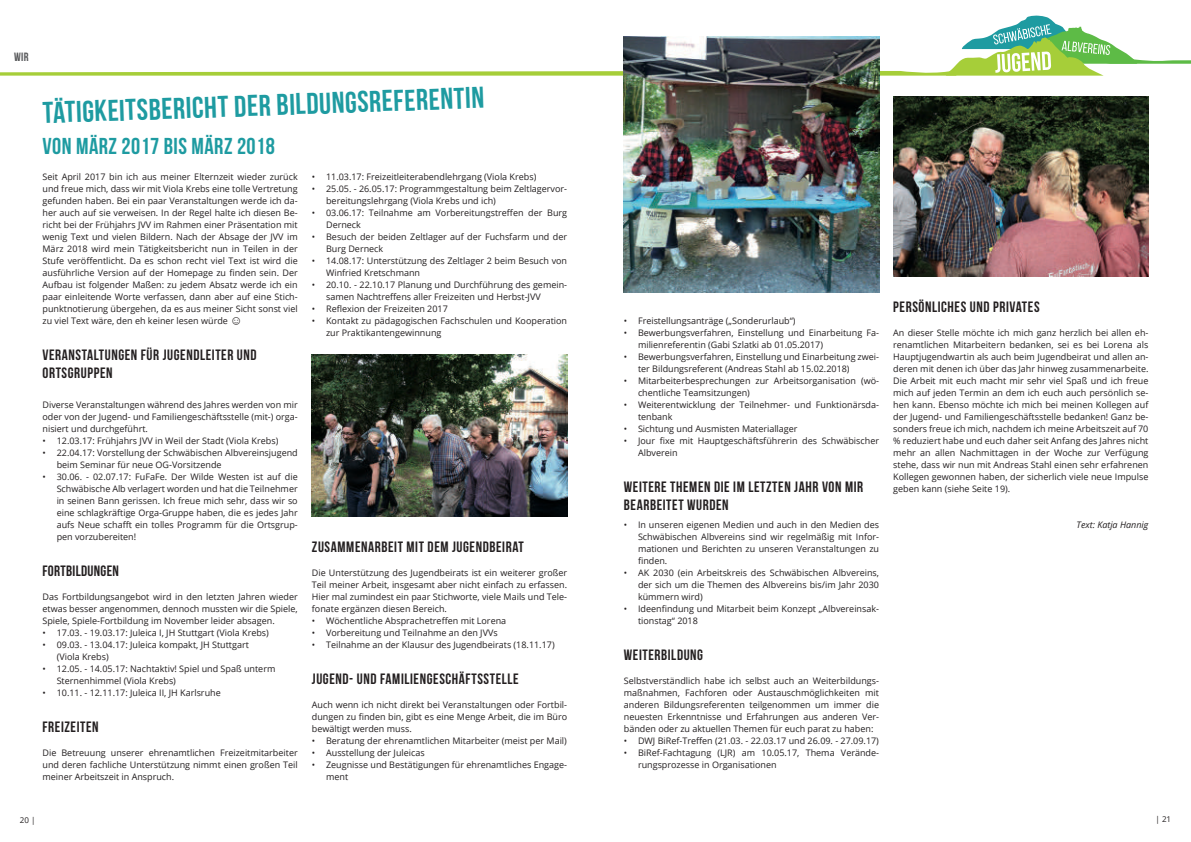
<style>
.page{position:relative;width:1191px;height:842px;background:#fff}
.page>*{position:absolute;margin:0;border:0;box-sizing:border-box;transform-origin:0 0}
.t1{font:700 30px "Bebas Neue";color:#1e9ba1}
.t2{font:700 23px "Bebas Neue";letter-spacing:.02em;color:#1e9ba1}
.t3{font:700 15px/18px "Bebas Neue";letter-spacing:.04em;color:#231f20}
.t4{font:700 15px "Bebas Neue";letter-spacing:.02em;color:#231f20}
.t5{font:700 12px "Bebas Neue";color:#57585a}
.t6{font:9px/12px "Open Sans";color:#231f20}
.t7{font:italic 9px "Open Sans";color:#231f20}
.t8{font:8px "Open Sans";color:#231f20}
.s1{font-family:"Arial";font-size:12px}
</style>
<div class="page">
<svg style="left:0;top:16px;width:1191px;height:60px"></svg>
<img style="left:624px;top:36px;width:255px;height:257px">
<img style="left:312px;top:354px;width:255px;height:162px">
<img style="left:893px;top:96px;width:255px;height:180px">
<h3 class="t5" style="left:14px;top:50px;width:16px">WIR</h3>
<h1 class="t1" style="left:42px;top:96px;width:443px;rotate:-2deg">TÄTIGKEITSBERICHT DER BILDUNGSREFERENTIN</h1>
<h2 class="t2" style="left:43px;top:134px;width:234px">VON MÄRZ 2017 BIS MÄRZ 2018</h2>
<p class="t6" style="left:43px;top:171px;width:257px;text-align:justify">Seit April 2017 bin ich aus meiner Elternzeit wieder zurück und freue mich, dass wir mit Viola Krebs eine tolle Vertretung gefunden haben. Bei ein paar Veranstaltungen werde ich da&shy;her auch auf sie verweisen. In der Regel halte ich diesen Be&shy;richt bei der Frühjahrs JVV im Rahmen einer Präsentation mit wenig Text und vielen Bildern. Nach der Absage der JVV im März 2018 wird mein Tätigkeitsbericht nun in Teilen in der Stufe veröffentlicht. Da es schon recht viel Text ist wird die ausführliche Version auf der Homepage zu finden sein. Der Aufbau ist folgender Maßen: zu jedem Absatz werde ich ein paar einleitende Worte verfassen, dann aber auf eine Stich&shy;punktnotierung übergehen, da es aus meiner Sicht sonst viel zu viel Text wäre, den eh keiner lesen würde <span class="s1">☺</span></p>
<h3 class="t3" style="left:43px;top:345px;width:216px">VERANSTALTUNGEN FÜR JUGENDLEITER UND<br>ORTSGRUPPEN</h3>
<p class="t6" style="left:43px;top:399px;width:257px;text-align:justify">Diverse Veranstaltungen während des Jahres werden von mir oder von der Jugend- und Familiengeschäftsstelle (mit-) orga&shy;nisiert und durchgeführt.</p>
<p class="t6" style="left:43px;top:434px;width:237px">• 12.03.17: Frühjahrs JVV in Weil der Stadt (Viola Krebs)</p>
<p class="t6" style="left:57px;top:446px;width:242px;text-indent:-14px">• 22.04.17: Vorstellung der Schwäbischen Albvereinsjugend beim Seminar für neue OG-Vorsitzende</p>
<p class="t6" style="left:57px;top:470px;width:242px;text-align:justify;text-indent:-14px">• 30.06. - 02.07.17: FuFaFe. Der Wilde Westen ist auf die Schwäbische Alb verlagert worden und hat die Teilnehmer in seinen Bann gerissen. Ich freue mich sehr, dass wir so eine schlagkräftige Orga-Gruppe haben, die es jedes Jahr aufs Neue schafft ein tolles Programm für die Ortsgrup&shy;pen vorzubereiten!</p>
<h3 class="t4" style="left:43px;top:563px;width:78px">FORTBILDUNGEN</h3>
<p class="t6" style="left:43px;top:591px;width:257px;text-align:justify">Das Fortbildungsangebot wird in den letzten Jahren wieder etwas besser angenommen, dennoch mussten wir die Spiele, Spiele, Spiele-Fortbildung im November leider absagen.</p>
<p class="t6" style="left:43px;top:626px;width:228px">• 17.03. - 19.03.17: Juleica I, JH Stuttgart (Viola Krebs)</p>
<p class="t6" style="left:57px;top:638px;width:194px;text-indent:-14px">• 09.03. - 13.04.17: Juleica kompakt, JH Stuttgart (Viola Krebs)</p>
<p class="t6" style="left:57px;top:662px;width:220px;text-indent:-14px">• 12.05. - 14.05.17: Nachtaktiv! Spiel und Spaß unterm<br>Sternenhimmel (Viola Krebs)</p>
<p class="t6" style="left:43px;top:686px;width:180px">• 10.11. - 12.11.17: Juleica II, JH Karlsruhe</p>
<h3 class="t3" style="left:43px;top:718px;width:58px">FREIZEITEN</h3>
<p class="t6" style="left:43px;top:747px;width:257px;text-align:justify">Die Betreuung unserer ehrenamtlichen Freizeitmitarbeiter und deren fachliche Unterstützung nimmt einen großen Teil meiner Arbeitszeit in Anspruch.</p>
<p class="t6" style="left:312px;top:170px;width:226px">• 11.03.17: Freizeitleiterabendlehrgang (Viola Krebs)</p>
<p class="t6" style="left:326px;top:182px;width:242px;text-indent:-14px">• 25.05. - 26.05.17: Programmgestaltung beim Zeltlagervor&shy;bereitungslehrgang (Viola Krebs und ich)</p>
<p class="t6" style="left:326px;top:206px;width:242px;text-indent:-14px">• 03.06.17: Teilnahme am Vorbereitungstreffen der Burg<br>Derneck</p>
<p class="t6" style="left:326px;top:230px;width:242px;text-indent:-14px">• Besuch der beiden Zeltlager auf der Fuchsfarm und der<br>Burg Derneck</p>
<p class="t6" style="left:326px;top:254px;width:242px;text-indent:-14px">• 14.08.17: Unterstützung des Zeltlager 2 beim Besuch von<br>Winfried Kretschmann</p>
<p class="t6" style="left:326px;top:278px;width:242px;text-indent:-14px">• 20.10. - 22.10.17 Planung und Durchführung des gemein&shy;samen Nachtreffens aller Freizeiten und Herbst-JVV</p>
<p class="t6" style="left:312px;top:302px;width:137px">• Reflexion der Freizeiten 2017</p>
<p class="t6" style="left:326px;top:314px;width:242px;text-indent:-14px">• Kontakt zu pädagogischen Fachschulen und Kooperation zur Praktikantengewinnung</p>
<h3 class="t3" style="left:312px;top:538px;width:213px">ZUSAMMENARBEIT MIT DEM JUGENDBEIRAT</h3>
<p class="t6" style="left:312px;top:567px;width:257px;text-align:justify">Die Unterstützung des Jugendbeirats ist ein weiterer großer Teil meiner Arbeit, insgesamt aber nicht einfach zu erfassen.<br>Hier mal zumindest ein paar Stichworte, viele Mails und Tele&shy;fonate ergänzen diesen Bereich.</p>
<p class="t6" style="left:312px;top:614px;width:196px">• Wöchentliche Absprachetreffen mit Lorena</p>
<p class="t6" style="left:312px;top:626px;width:187px">• Vorbereitung und Teilnahme an den JVVs</p>
<p class="t6" style="left:312px;top:638px;width:244px">• Teilnahme an der Klausur des Jugendbeirats (18.11.17)</p>
<h3 class="t3" style="left:312px;top:670px;width:208px">JUGEND- UND FAMILIENGESCHÄFTSSTELLE</h3>
<p class="t6" style="left:312px;top:699px;width:257px;text-align:justify">Auch wenn ich nicht direkt bei Veranstaltungen oder Fortbil&shy;dungen zu finden bin, gibt es eine Menge Arbeit, die im Büro bewältigt werden muss.</p>
<p class="t6" style="left:312px;top:734px;width:256px">• Beratung der ehrenamtlichen Mitarbeiter (meist per Mail)</p>
<p class="t6" style="left:312px;top:746px;width:114px">• Ausstellung der Juleicas</p>
<p class="t6" style="left:326px;top:758px;width:242px;text-indent:-14px">• Zeugnisse und Bestätigungen für ehrenamtliches Engage&shy;ment</p>
<p class="t6" style="left:624px;top:314px;width:173px">• Freistellungsanträge („Sonderurlaub“)</p>
<p class="t6" style="left:638px;top:326px;width:242px;text-indent:-14px">• Bewerbungsverfahren, Einstellung und Einarbeitung Fa&shy;milienreferentin (Gabi Szlatki ab 01.05.2017)</p>
<p class="t6" style="left:638px;top:350px;width:242px;text-indent:-14px">• Bewerbungsverfahren, Einstellung und Einarbeitung zwei&shy;ter Bildungsreferent (Andreas Stahl ab 15.02.2018)</p>
<p class="t6" style="left:638px;top:374px;width:242px;text-indent:-14px">• Mitarbeiterbesprechungen zur Arbeitsorganisation (wö&shy;chentliche Teamsitzungen)</p>
<p class="t6" style="left:638px;top:398px;width:242px;text-indent:-14px">• Weiterentwicklung der Teilnehmer- und Funktionärsda&shy;tenbank</p>
<p class="t6" style="left:624px;top:422px;width:175px">• Sichtung und Ausmisten Materiallager</p>
<p class="t6" style="left:638px;top:434px;width:242px;text-indent:-14px">• Jour fixe mit Hauptgeschäftsführerin des Schwäbischer<br>Albverein</p>
<h3 class="t3" style="left:624px;top:477px;width:241px">WEITERE THEMEN DIE IM LETZTEN JAHR VON MIR<br>BEARBEITET WURDEN</h3>
<p class="t6" style="left:638px;top:519px;width:242px;text-align:justify;text-indent:-14px">• In unseren eigenen Medien und auch in den Medien des Schwäbischen Albvereins sind wir regelmäßig mit Infor&shy;mationen und Berichten zu unseren Veranstaltungen zu finden.</p>
<p class="t6" style="left:638px;top:566px;width:242px;text-align:justify;text-indent:-14px">• AK 2030 (ein Arbeitskreis des Schwäbischen Albvereins, der sich um die Themen des Albvereins bis/im Jahr 2030 kümmern wird)</p>
<p class="t6" style="left:638px;top:602px;width:242px;text-indent:-14px">• Ideenfindung und Mitarbeit beim Konzept „Albvereinsak&shy;tionstag“ 2018</p>
<h3 class="t3" style="left:624px;top:646px;width:81px">WEITERBILDUNG</h3>
<p class="t6" style="left:624px;top:675px;width:257px;text-align:justify">Selbstverständlich habe ich selbst auch an Weiterbildungs&shy;maßnahmen, Fachforen oder Austauschmöglichkeiten mit anderen Bildungsreferenten teilgenommen um immer die neuesten Erkenntnisse und Erfahrungen aus anderen Ver&shy;bänden oder zu aktuellen Themen für euch parat zu haben:</p>
<p class="t6" style="left:624px;top:734px;width:257px">• DWJ BiRef-Treffen (21.03. - 22.03.17 und 26.09. - 27.09.17)</p>
<p class="t6" style="left:638px;top:746px;width:242px;text-indent:-14px">• BiRef-Fachtagung (LJR) am 10.05.17, Thema Verände&shy;rungsprozesse in Organisationen</p>
<h3 class="t3" style="left:893px;top:298px;width:148px">PERSÖNLICHES UND PRIVATES</h3>
<p class="t6" style="left:893px;top:327px;width:257px;text-align:justify">An dieser Stelle möchte ich mich ganz herzlich bei allen eh&shy;renamtlichen Mitarbeitern bedanken, sei es bei Lorena als Hauptjugendwartin als auch beim Jugendbeirat und allen an&shy;deren mit denen ich über das Jahr hinweg zusammenarbeite.<br>Die Arbeit mit euch macht mir sehr viel Spaß und ich freue mich auf jeden Termin an dem ich euch auch persönlich se&shy;hen kann. Ebenso möchte ich mich bei meinen Kollegen auf der Jugend- und Familiengeschäftsstelle bedanken! Ganz be&shy;sonders freue ich mich, nachdem ich meine Arbeitszeit auf 70 % reduziert habe und euch daher seit Anfang des Jahres nicht mehr an allen Nachmittagen in der Woche zur Verfügung stehe, dass wir nun mit Andreas Stahl einen sehr erfahrenen Kollegen gewonnen haben, der sicherlich viele neue Impulse geben kann (siehe Seite 19).</p>
<p class="t7" style="left:1076px;top:518px;width:73px">Text: Katja Hannig</p>
<p class="t8" style="left:20px;top:814px;width:17px">20 |</p>
<p class="t8" style="left:1155px;top:814px;width:17px">| 21</p>
</div>
